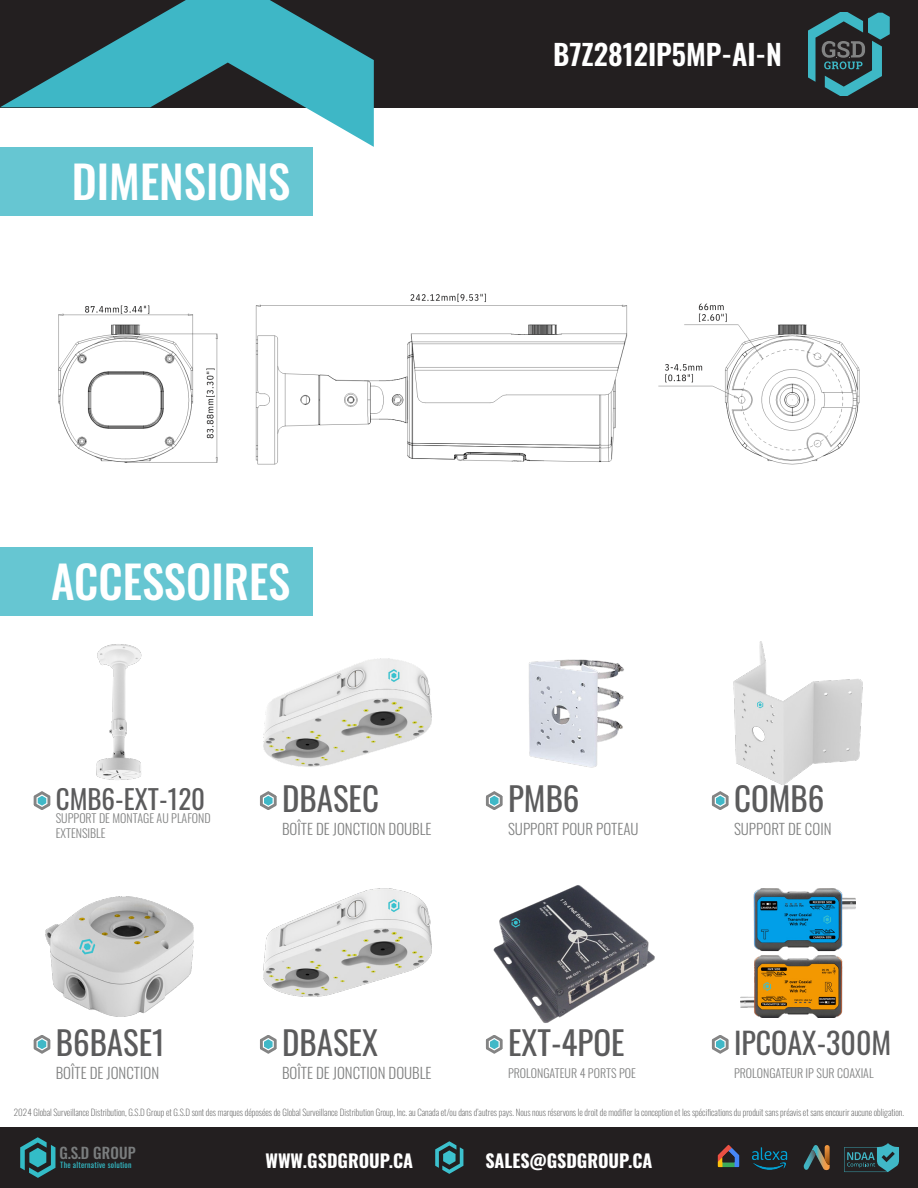
<style>
.page{position:relative;width:918px;height:1188px;background:#fff}
.page>*{position:absolute;margin:0;border:0;box-sizing:border-box;transform-origin:0 0}
.t1{font:500 45px "Oswald";color:#fff}
.t2{font:33px "Oswald";color:#5b5b5c}
.t3{font:30px "Oswald";color:#5b5b5c}
.t4{font:600 28.5px "Oswald";color:#fff}
.t5{font:27px "Oswald";color:#5b5b5c}
.t6{font:700 18px "Oswald";color:#fff}
.t7{font:500 15.15px "Oswald";letter-spacing:.01em;color:#7a7d7e}
.t8{font:300 15px "Oswald";color:#818282}
.t9{font:300 12px/14.4px "Oswald";color:#818282}
.t10{font:200 9px "Oswald";color:#5b5b5b}
.t11{font:7.8px "Oswald";letter-spacing:.03em;color:#33bcc7}
</style>
<div class="page">
<div style="left:0;top:0;width:918px;height:108px;background:#231f20"></div>
<svg style="left:0;top:0;width:374px;height:147px"></svg>
<div style="left:0;top:1127px;width:918px;height:61px;background:#231f20"></div>
<svg style="left:435px;top:1141px;width:28px;height:33px"></svg>
<svg style="left:804px;top:1145px;width:26px;height:25px"></svg>
<img style="left:717px;top:1144px;width:19px;height:24px">
<img style="left:736px;top:1147px;width:52px;height:22px">
<svg style="left:20px;top:1137px;width:35px;height:41px"></svg>
<svg style="left:844px;top:1143px;width:55px;height:29px"></svg>
<div style="left:0;top:547px;width:312px;height:69px;background:#66c6d2"></div>
<div style="left:0;top:147px;width:312px;height:69px;background:#66c6d2"></div>
<img style="left:58px;top:293px;width:802px;height:172px">
<svg style="left:808px;top:13px;width:82px;height:82px"></svg>
<img style="left:529px;top:659px;width:95px;height:109px">
<svg style="left:485px;top:791px;width:18px;height:19px"></svg>
<img style="left:733px;top:641px;width:130px;height:144px">
<svg style="left:711px;top:791px;width:18px;height:19px"></svg>
<img style="left:263px;top:888px;width:169px;height:109px">
<svg style="left:260px;top:1035px;width:17px;height:19px"></svg>
<img style="left:46px;top:897px;width:148px;height:119px">
<svg style="left:33px;top:1035px;width:18px;height:19px"></svg>
<img style="left:493px;top:885px;width:162px;height:138px">
<svg style="left:485px;top:1035px;width:18px;height:19px"></svg>
<img style="left:741px;top:889px;width:115px;height:128px">
<svg style="left:711px;top:1035px;width:18px;height:19px"></svg>
<img style="left:96px;top:644px;width:46px;height:136px">
<svg style="left:33px;top:791px;width:18px;height:19px"></svg>
<img style="left:263px;top:658px;width:169px;height:109px">
<svg style="left:260px;top:791px;width:17px;height:19px"></svg>
<p class="t1" style="left:72px;top:158px;width:220px">DIMENSIONS</p>
<p class="t4" style="left:553px;top:39px;width:230px">B7Z2812IP5MP-AI-N</p>
<p class="t1" style="left:51px;top:558px;width:241px">ACCESSOIRES</p>
<p class="t5" style="left:56px;top:775px;width:151px">CMB6-EXT-120</p>
<p class="t9" style="left:56px;top:810px;width:156px">SUPPORT DE MONTAGE AU PLAFOND<br>EXTENSIBLE</p>
<p class="t2" style="left:282px;top:770px;width:98px">DBASEC</p>
<p class="t8" style="left:282px;top:816px;width:151px">BOÎTE DE JONCTION DOUBLE</p>
<p class="t2" style="left:56px;top:1013px;width:111px">B6BASE1</p>
<p class="t8" style="left:56px;top:1059px;width:105px">BOÎTE DE JONCTION</p>
<p class="t2" style="left:282px;top:1013px;width:97px">DBASEX</p>
<p class="t8" style="left:282px;top:1059px;width:151px">BOÎTE DE JONCTION DOUBLE</p>
<p class="t2" style="left:508px;top:770px;width:73px">PMB6</p>
<p class="t8" style="left:508px;top:816px;width:132px">SUPPORT POUR POTEAU</p>
<p class="t2" style="left:508px;top:1013px;width:118px">EXT-4POE</p>
<p class="t9" style="left:508px;top:1064px;width:129px">PROLONGATEUR 4 PORTS POE</p>
<p class="t2" style="left:734px;top:770px;width:92px">COMB6</p>
<p class="t8" style="left:734px;top:816px;width:99px">SUPPORT DE COIN</p>
<p class="t3" style="left:734px;top:1016px;width:159px">IPCOAX-300M</p>
<p class="t9" style="left:734px;top:1064px;width:141px">PROLONGATEUR IP SUR COAXIAL</p>
<p class="t10" style="left:14px;top:1105px;width:892px">2024 Global Surveillance Distribution, G.S.D Group et G.S.D sont des marques déposées de Global Surveillance Distribution Group, Inc. au Canada et/ou dans d’autres pays. Nous nous réservons le droit de modifier la conception et les spécifications du produit sans préavis et sans encourir aucune obligation.</p>
<p class="t6" style="left:265px;top:1152px;width:149px">WWW.GSDGROUP.CA</p>
<p class="t6" style="left:485px;top:1152px;width:169px">SALES@GSDGROUP.CA</p>
<p class="t7" style="left:60px;top:1145px;width:78px">G.S.D GROUP</p>
<p class="t11" style="left:60px;top:1158px;width:73px">The alternative solution</p>
</div>
